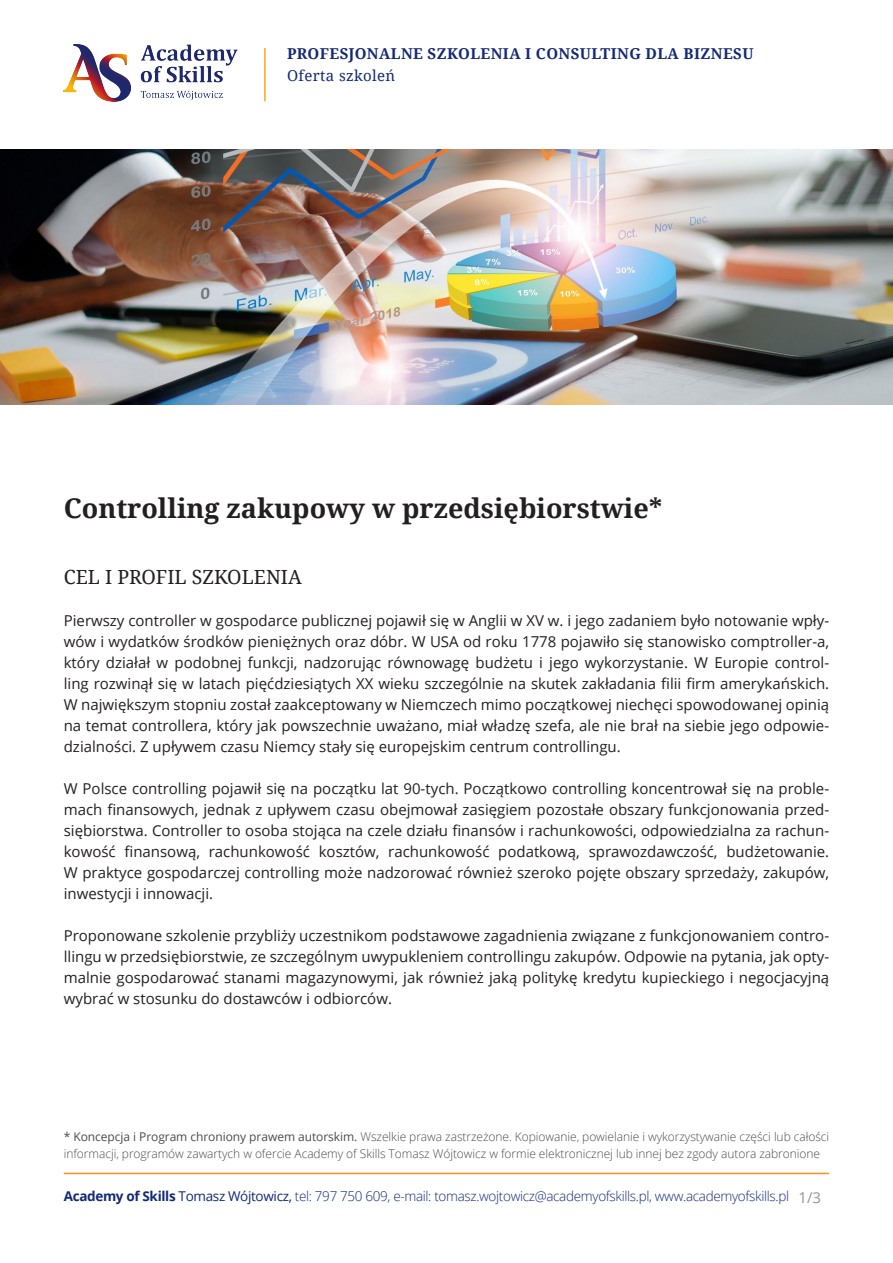
<style>
.page{position:relative;width:893px;height:1263px;background:#fff}
.page>*{position:absolute;margin:0;border:0;box-sizing:border-box;transform-origin:0 0}
.t1{font:700 27px "Noto Serif";color:#231f20}
.t2{font:19.5px "Noto Serif";color:#231f20}
.t3{font:15px/21px "Open Sans";color:#231f20;text-align:justify}
.t4{font:700 15px "Noto Serif";letter-spacing:.025em;color:#142975}
.t5{font:15px "Noto Serif";letter-spacing:.025em;color:#142975}
.t6{font:300 13.5px "Open Sans";letter-spacing:-.025em;color:#142975}
.t7{font:300 12px/16.5px "Open Sans";letter-spacing:-.005em;color:#4b4c4d}
.s1{font-weight:400}
.s2{font-weight:700}
.s3{font-weight:400;font-size:15px;color:#939598}
</style>
<div class="page">
<img style="left:64px;top:44px;width:173px;height:58px">
<hr style="left:64px;top:1173px;width:765px;height:1px;background:#f7931d">
<hr style="left:264px;top:48px;width:2px;height:53px;background:#f9a51b">
<img style="left:0;top:149px;width:892px;height:255px">
<p class="t4" style="left:287px;top:48px;width:468px">PROFESJONALNE SZKOLENIA I CONSULTING DLA BIZNESU</p>
<p class="t5" style="left:287px;top:66px;width:110px">Oferta szkoleń</p>
<h1 class="t1" style="left:64px;top:489px;width:600px">Controlling zakupowy w przedsiębiorstwie*</h1>
<h2 class="t2" style="left:64px;top:566px;width:240px">CEL I PROFIL SZKOLENIA</h2>
<p class="t3" style="left:64px;top:610px;width:767px">Pierwszy controller w gospodarce publicznej pojawił się w Anglii w XV w. i jego zadaniem było notowanie wpły&shy;wów i wydatków środków pieniężnych oraz dóbr. W USA od roku 1778 pojawiło się stanowisko comptroller-a, który działał w podobnej funkcji, nadzorując równowagę budżetu i jego wykorzystanie. W Europie control&shy;ling rozwinął się w latach pięćdziesiątych XX wieku szczególnie na skutek zakładania filii firm amerykańskich.<br>W największym stopniu został zaakceptowany w Niemczech mimo początkowej niechęci spowodowanej opinią na temat controllera, który jak powszechnie uważano, miał władzę szefa, ale nie brał na siebie jego odpowie&shy;dzialności. Z upływem czasu Niemcy stały się europejskim centrum controllingu.</p>
<p class="t3" style="left:64px;top:778px;width:767px">W Polsce controlling pojawił się na początku lat 90-tych. Początkowo controlling koncentrował się na proble&shy;mach finansowych, jednak z upływem czasu obejmował zasięgiem pozostałe obszary funkcjonowania przed&shy;siębiorstwa. Controller to osoba stojąca na czele działu finansów i rachunkowości, odpowiedzialna za rachun&shy;kowość finansową, rachunkowość kosztów, rachunkowość podatkową, sprawozdawczość, budżetowanie.<br>W praktyce gospodarczej controlling może nadzorować również szeroko pojęte obszary sprzedaży, zakupów, inwestycji i innowacji.</p>
<p class="t3" style="left:64px;top:925px;width:767px">Proponowane szkolenie przybliży uczestnikom podstawowe zagadnienia związane z funkcjonowaniem contro&shy;llingu w przedsiębiorstwie, ze szczególnym uwypukleniem controllingu zakupów. Odpowie na pytania, jak opty&shy;malnie gospodarować stanami magazynowymi, jak również jaką politykę kredytu kupieckiego i negocjacyjną wybrać w stosunku do dostawców i odbiorców.</p>
<p class="t7" style="left:64px;top:1128px;width:767px"><span class="s1">* Koncepcja i Program chroniony prawem autorskim.</span> Wszelkie prawa zastrzeżone. Kopiowanie, powielanie i wykorzystywanie części lub całości informacji, programów zawartych w ofercie Academy of Skills Tomasz Wójtowicz w formie elektronicznej lub innej bez zgody autora zabronione</p>
<p class="t6" style="left:64px;top:1191px;width:759px"><span class="s2">Academy of Skills</span> <span class="s1">Tomasz Wójtowicz,</span> tel: 797 750 609, e-mail: tomasz.wojtowicz@academyofskills.pl, www.academyofskills.pl <span class="s3">1/3</span></p>
</div>
